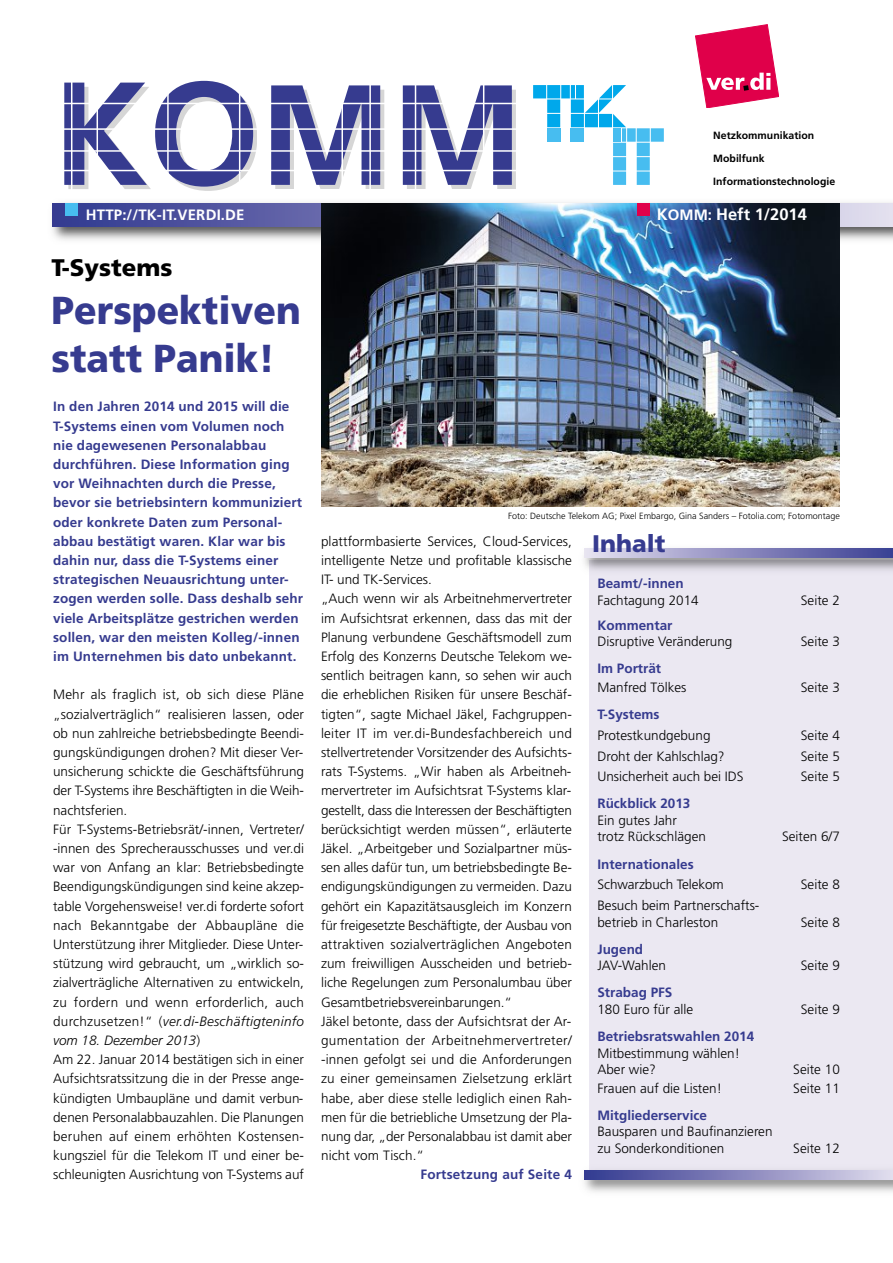
<style>
.page{position:relative;width:893px;height:1263px;background:#fff}
.page>*{position:absolute;margin:0;border:0;box-sizing:border-box;transform-origin:0 0}
.t1{font:700 146.55px "Frutiger";color:#363b8f}
.t2{font:900 39px/48px "Frutiger";color:#363b8f;scale:.95 1}
.t3{font:900 24px "Frutiger";color:#000}
.t4{font:900 24px "Frutiger";color:#363b8f}
.t5{font:700 16.5px "Frutiger";color:#fff}
.t6{font:700 15px "Frutiger";letter-spacing:.015em;color:#fff}
.t7{font:300 13.5px/19.2px "Frutiger";color:#000}
.t8{font:700 13.5px/19.2px "Frutiger";letter-spacing:.01em;color:#363b8f}
.t9{font:700 10.5px/22.8px "Frutiger";color:#000}
.t10{font:300 9px "Frutiger";color:#000}
.s1{font-size:142.5px}
.s2{font-size:15px}
.s3{font-style:italic}
</style>
<div class="page">
<div style="left:590px;top:561px;width:303px;height:612px;background:#ebe8f2"></div>
<img style="left:584px;top:548px;width:309px;height:29px">
<img style="left:590px;top:561px;width:303px;height:16px">
<svg style="left:584px;top:549px;width:309px;height:9px"></svg>
<img style="left:584px;top:1163px;width:309px;height:29px">
<img style="left:590px;top:1163px;width:303px;height:7px">
<svg style="left:584px;top:1170px;width:309px;height:9px"></svg>
<svg style="left:695px;top:25px;width:84px;height:83px"></svg>
<img style="left:52px;top:202px;width:841px;height:38px">
<svg style="left:53px;top:203px;width:840px;height:23px"></svg>
<div style="left:65px;top:203px;width:13px;height:13px;background:#47bdf0"></div>
<img style="left:321px;top:203px;width:519px;height:304px">
<svg style="left:68px;top:85px;width:189px;height:106px"></svg>
<svg style="left:275px;top:90px;width:241px;height:99px"></svg>
<svg style="left:533px;top:85px;width:131px;height:100px"></svg>
<hr style="left:97px;top:79px;width:1px;height:108px;background:#fff">
<hr style="left:71px;top:79px;width:1px;height:115px;background:#fff">
<hr style="left:167px;top:79px;width:2px;height:108px;background:#fff">
<hr style="left:239px;top:79px;width:1px;height:108px;background:#fff">
<hr style="left:341px;top:79px;width:2px;height:108px;background:#fff">
<hr style="left:369px;top:79px;width:2px;height:115px;background:#fff">
<hr style="left:415px;top:79px;width:1px;height:115px;background:#fff">
<hr style="left:483px;top:79px;width:1px;height:108px;background:#fff">
<hr style="left:24px;top:103px;width:506px;height:1px;background:#fff">
<hr style="left:24px;top:128px;width:506px;height:2px;background:#fff">
<hr style="left:24px;top:150px;width:506px;height:2px;background:#fff">
<hr style="left:24px;top:170px;width:506px;height:1px;background:#fff">
<div style="left:637px;top:203px;width:13px;height:13px;background:#e0004a"></div>
<h1 class="t1" style="left:53px;top:81px;width:472px">KO<span class="s1">MM</span></h1>
<p class="t6" style="left:86px;top:210px;width:160px">HTTP://TK-IT.VERDI.DE</p>
<h3 class="t3" style="left:52px;top:259px;width:122px">T-Systems</h3>
<h2 class="t2" style="left:52px;top:290px;width:264px">Perspektiven statt Panik!</h2>
<p class="t9" style="left:713px;top:125px;width:123px">Netzkommunikation<br>Mobilfunk<br>Informationstechnologie</p>
<p class="t5" style="left:657px;top:209px;width:152px">K<span class="s2">OMM:</span> Heft 1/2014</p>
<p class="t8" style="left:53px;top:398px;width:251px">In den Jahren 2014 und 2015 will die T-Systems einen vom Volumen noch nie dagewesenen Personalabbau durchführen. Diese Information ging vor Weihnachten durch die Presse, bevor sie betriebsintern kommuniziert oder konkrete Daten zum Personal&shy;abbau bestätigt waren. Klar war bis dahin nur, dass die T-Systems einer strategischen Neuausrichtung unter&shy;zogen werden solle. Dass deshalb sehr viele Arbeitsplätze gestrichen werden sollen, war den meisten Kolleg/-innen im Unternehmen bis dato unbekannt.</p>
<p class="t7" style="left:53px;top:686px;width:252px">Mehr als fraglich ist, ob sich diese Pläne „sozialverträglich“ realisieren lassen, oder ob nun zahlreiche betriebsbedingte Beendi&shy;gungskündigungen drohen? Mit dieser Ver&shy;unsicherung schickte die Geschäftsführung der T-Systems ihre Beschäftigten in die Weih&shy;nachtsferien.<br>Für T-Systems-Betriebsrät/-innen, Vertreter/ -innen des Sprecherausschusses und ver.di war von Anfang an klar: Betriebsbedingte Beendigungskündigungen sind keine akzep&shy;table Vorgehensweise! ver.di forderte sofort nach Bekanntgabe der Abbaupläne die Unterstützung ihrer Mitglieder. Diese Unter&shy;stützung wird gebraucht, um „wirklich so&shy;zialverträgliche Alternativen zu entwickeln, zu fordern und wenn erforderlich, auch durchzusetzen!“ (<span class="s3">ver.di-Beschäftigteninfo vom 18. Dezember 2013</span>)<br>Am 22. Januar 2014 bestätigen sich in einer Aufsichtsratssitzung die in der Presse ange&shy;kündigten Umbaupläne und damit verbun&shy;denen Personalabbauzahlen. Die Planungen beruhen auf einem erhöhten Kostensen&shy;kungsziel für die Telekom IT und einer be&shy;schleunigten Ausrichtung von T-Systems auf</p>
<p class="t10" style="left:508px;top:513px;width:333px">Foto: Deutsche Telekom AG; Pixel Embargo, Gina Sanders – Fotolia.com; Fotomontage</p>
<p class="t7" style="left:321px;top:532px;width:253px">plattformbasierte Services, Cloud-Services, intelligente Netze und profitable klassische IT- und TK-Services.<br>„Auch wenn wir als Arbeitnehmervertreter im Aufsichtsrat erkennen, dass das mit der Planung verbundene Geschäftsmodell zum Erfolg des Konzerns Deutsche Telekom we&shy;sentlich beitragen kann, so sehen wir auch die erheblichen Risiken für unsere Beschäf&shy;tigten“, sagte Michael Jäkel, Fachgruppen&shy;leiter IT im ver.di-Bundesfachbereich und stellvertretender Vorsitzender des Aufsichts&shy;rats T-Systems. „Wir haben als Arbeitneh&shy;mervertreter im Aufsichtsrat T-Systems klar&shy;gestellt, dass die Interessen der Beschäftigten berücksichtigt werden müssen“, erläuterte Jäkel. „Arbeitgeber und Sozialpartner müs&shy;sen alles dafür tun, um betriebsbedingte Be&shy;endigungskündigungen zu vermeiden. Dazu gehört ein Kapazitätsausgleich im Konzern für freigesetzte Beschäftigte, der Ausbau von attraktiven sozialverträglichen Angeboten zum freiwilligen Ausscheiden und betrieb&shy;liche Regelungen zum Personalumbau über Gesamtbetriebsvereinbarungen.“<br>Jäkel betonte, dass der Aufsichtsrat der Ar&shy;gumentation der Arbeitnehmervertreter/ -innen gefolgt sei und die Anforderungen zu einer gemeinsamen Zielsetzung erklärt habe, aber diese stelle lediglich einen Rah&shy;men für die betriebliche Umsetzung der Pla&shy;nung dar, „der Personalabbau ist damit aber nicht vom Tisch.“</p>
<p class="t8" style="left:420px;top:1166px;width:153px">Fortsetzung auf Seite 4</p>
<h3 class="t4" style="left:592px;top:535px;width:75px">Inhalt</h3>
<p class="t8" style="left:597px;top:574px;width:88px">Beamt/-innen</p>
<p class="t7" style="left:597px;top:591px;width:103px">Fachtagung 2014</p>
<p class="t7" style="left:801px;top:591px;width:41px">Seite 2</p>
<p class="t8" style="left:597px;top:616px;width:77px">Kommentar</p>
<p class="t7" style="left:597px;top:633px;width:137px">Disruptive Veränderung</p>
<p class="t7" style="left:801px;top:633px;width:41px">Seite 3</p>
<p class="t8" style="left:597px;top:660px;width:65px">Im Porträt</p>
<p class="t7" style="left:597px;top:678px;width:91px">Manfred Tölkes</p>
<p class="t7" style="left:801px;top:678px;width:41px">Seite 3</p>
<p class="t8" style="left:597px;top:705px;width:64px">T-Systems</p>
<p class="t7" style="left:597px;top:726px;width:115px">Protestkundgebung</p>
<p class="t7" style="left:801px;top:726px;width:41px">Seite 4</p>
<p class="t7" style="left:597px;top:747px;width:129px">Droht der Kahlschlag?</p>
<p class="t7" style="left:801px;top:747px;width:41px">Seite 5</p>
<p class="t7" style="left:597px;top:768px;width:148px">Unsicherheit auch bei IDS</p>
<p class="t7" style="left:801px;top:768px;width:41px">Seite 5</p>
<p class="t8" style="left:597px;top:795px;width:95px">Rückblick 2013</p>
<p class="t7" style="left:597px;top:813px;width:110px;line-height:16.5px">Ein gutes Jahr trotz Rückschlägen</p>
<p class="t7" style="left:782px;top:828px;width:59px">Seiten 6/7</p>
<p class="t8" style="left:597px;top:855px;width:98px">Internationales</p>
<p class="t7" style="left:597px;top:876px;width:128px">Schwarzbuch Telekom</p>
<p class="t7" style="left:801px;top:876px;width:41px">Seite 8</p>
<p class="t7" style="left:597px;top:898px;width:163px;line-height:16.5px">Besuch beim Partnerschafts&shy;betrieb in Charleston</p>
<p class="t7" style="left:801px;top:913px;width:41px">Seite 8</p>
<p class="t8" style="left:597px;top:940px;width:47px">Jugend</p>
<p class="t7" style="left:597px;top:957px;width:70px">JAV-Wahlen</p>
<p class="t7" style="left:801px;top:957px;width:41px">Seite 9</p>
<p class="t8" style="left:597px;top:984px;width:77px">Strabag PFS</p>
<p class="t7" style="left:597px;top:1000px;width:97px">180 Euro für alle</p>
<p class="t7" style="left:801px;top:1000px;width:41px">Seite 9</p>
<p class="t8" style="left:597px;top:1027px;width:158px">Betriebsratswahlen 2014</p>
<p class="t7" style="left:597px;top:1045px;width:144px;line-height:16.5px">Mitbestimmung wählen!<br>Aber wie?</p>
<p class="t7" style="left:793px;top:1060px;width:48px">Seite 10</p>
<p class="t7" style="left:597px;top:1079px;width:126px">Frauen auf die Listen!</p>
<p class="t7" style="left:793px;top:1079px;width:48px">Seite 11</p>
<p class="t8" style="left:597px;top:1106px;width:111px">Mitgliederservice</p>
<p class="t7" style="left:597px;top:1124px;width:177px;line-height:16.5px">Bausparen und Baufinanzieren zu Sonderkonditionen</p>
<p class="t7" style="left:793px;top:1139px;width:48px">Seite 12</p>
</div>
